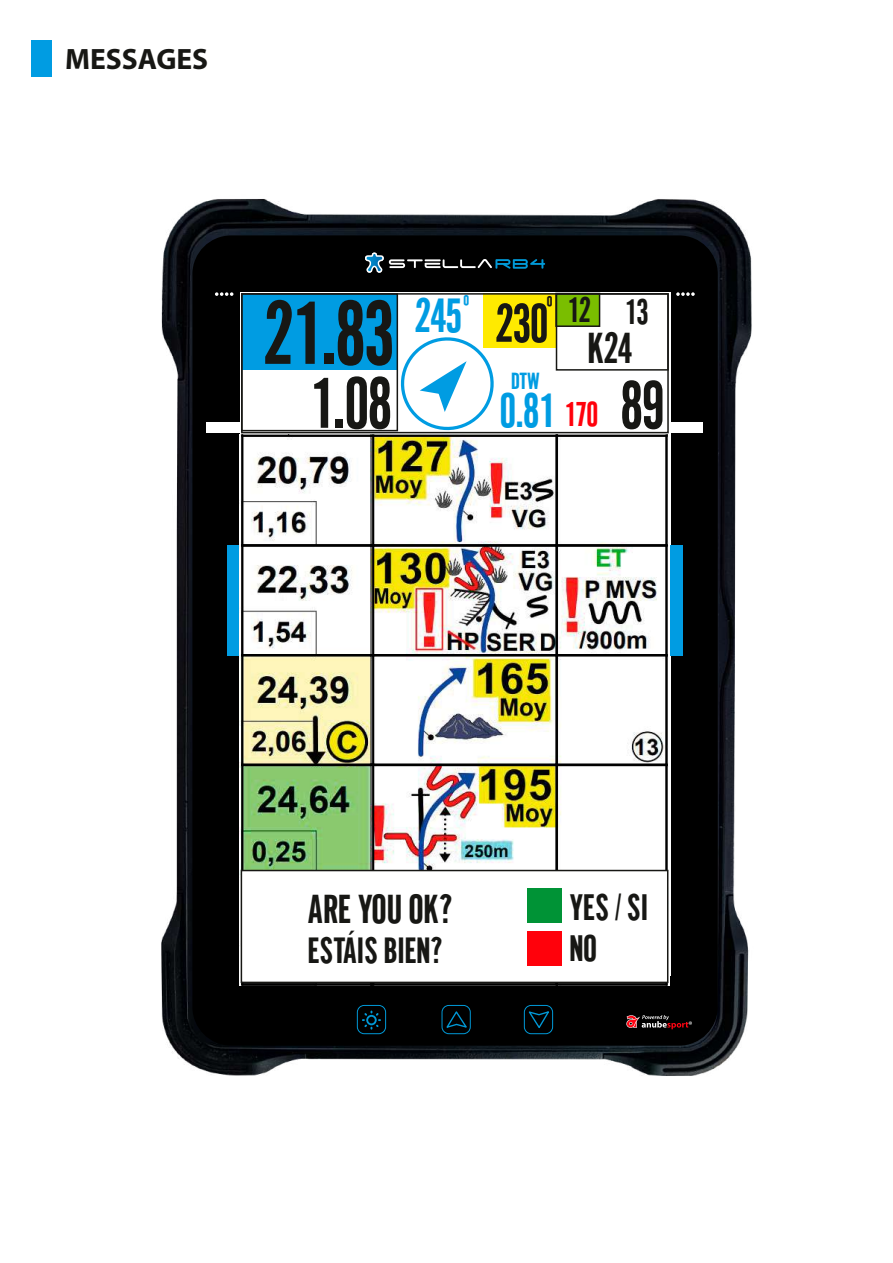
<style>
.page{position:relative;width:893px;height:1263px;background:#fff}
.page>*{position:absolute;margin:0;border:0;box-sizing:border-box;transform-origin:0 0}
.t1{font:86.25px "Gothic CG No 1";color:#171714}
.t2{font:69.3px "Gothic CG No 1";color:#171714}
.t3{font:46.5px "Gothic CG No 1";color:#009ce2}
.t4{font:42px "Gothic CG No 1";color:#171714}
.t5{font:39.15px "Gothic CG No 1";color:#171714}
.t6{font:35.7px "Gothic CG No 1";color:#171714}
.t7{font:35.4px "Gothic CG No 1";color:#171714}
.t8{font:33.3px "Gothic CG No 1";color:#ff010b}
.t9{font:700 29.55px "Myriad Pro";color:#171714}
.t10{font:22.95px "Gothic CG No 1";color:#009ce2}
.t11{font:22.95px "Gothic CG No 1";color:#171714}
.t12{font:22.65px "Gothic CG No 1";color:#009ce2}
.s1{font-size:64.35px;color:#171714}
</style>
<div class="page">
<div style="left:31px;top:40px;width:21px;height:37px;background:#009ce2"></div>
<img style="left:161px;top:199px;width:591px;height:877px">
<div style="left:192px;top:235px;width:526px;height:811px;background:#000;border-radius:39px"></div>
<div style="left:240px;top:292px;width:430px;height:684px;background:#fff"></div>
<svg style="left:365px;top:252px;width:180px;height:21px"></svg>
<div style="left:357px;top:1005px;width:29px;height:29px;border:1px solid #0099d7;border-radius:7px"></div>
<div style="left:442px;top:1005px;width:29px;height:29px;border:1px solid #0099d7;border-radius:7px"></div>
<div style="left:524px;top:1005px;width:29px;height:29px;border:1px solid #0099d7;border-radius:7px"></div>
<svg style="left:528px;top:1011px;width:21px;height:17px"></svg>
<svg style="left:446px;top:1011px;width:21px;height:17px"></svg>
<svg style="left:362px;top:1010px;width:19px;height:19px"></svg>
<svg style="left:215px;top:292px;width:18px;height:4px"></svg>
<svg style="left:676px;top:292px;width:19px;height:4px"></svg>
<svg style="left:626px;top:1015px;width:66px;height:14px"></svg>
<div style="left:228px;top:546px;width:12px;height:110px;background:#009ce2"></div>
<div style="left:670px;top:546px;width:12px;height:110px;background:#009ce2"></div>
<div style="left:207px;top:422px;width:33px;height:10px;background:#fff"></div>
<div style="left:670px;top:422px;width:33px;height:10px;background:#fff"></div>
<div style="left:484px;top:293px;width:72px;height:55px;background:#ffea00"></div>
<div style="left:555px;top:293px;width:45px;height:34px;background:#7abe00;border:2px solid #171714"></div>
<img style="left:240px;top:434px;width:430px;height:551px">
<hr style="left:241px;top:436px;width:2px;height:109px;background:#000">
<hr style="left:372px;top:436px;width:2px;height:109px;background:#000">
<hr style="left:242px;top:435px;width:131px;height:2px;background:#000">
<hr style="left:371px;top:435px;width:186px;height:2px;background:#000">
<hr style="left:556px;top:436px;width:2px;height:109px;background:#000">
<hr style="left:665px;top:436px;width:2px;height:109px;background:#000">
<hr style="left:557px;top:435px;width:109px;height:2px;background:#000">
<hr style="left:241px;top:545px;width:2px;height:110px;background:#000">
<hr style="left:372px;top:545px;width:2px;height:110px;background:#000">
<hr style="left:242px;top:544px;width:131px;height:2px;background:#000">
<hr style="left:371px;top:544px;width:186px;height:2px;background:#000">
<hr style="left:556px;top:545px;width:2px;height:110px;background:#000">
<hr style="left:665px;top:545px;width:2px;height:110px;background:#000">
<hr style="left:557px;top:544px;width:109px;height:2px;background:#000">
<hr style="left:241px;top:655px;width:2px;height:110px;background:#000">
<hr style="left:372px;top:655px;width:2px;height:110px;background:#000">
<hr style="left:242px;top:654px;width:131px;height:2px;background:#000">
<hr style="left:371px;top:654px;width:186px;height:2px;background:#000">
<hr style="left:556px;top:655px;width:2px;height:110px;background:#000">
<hr style="left:665px;top:655px;width:2px;height:110px;background:#000">
<hr style="left:557px;top:654px;width:109px;height:2px;background:#000">
<hr style="left:241px;top:765px;width:2px;height:109px;background:#000">
<hr style="left:372px;top:765px;width:2px;height:109px;background:#000">
<hr style="left:242px;top:764px;width:131px;height:2px;background:#000">
<hr style="left:371px;top:764px;width:186px;height:2px;background:#000">
<hr style="left:556px;top:765px;width:2px;height:109px;background:#000">
<hr style="left:665px;top:765px;width:2px;height:109px;background:#000">
<hr style="left:557px;top:764px;width:109px;height:2px;background:#000">
<hr style="left:241px;top:874px;width:2px;height:110px;background:#000">
<hr style="left:242px;top:983px;width:131px;height:2px;background:#000">
<hr style="left:371px;top:983px;width:186px;height:2px;background:#000">
<hr style="left:665px;top:874px;width:2px;height:110px;background:#000">
<hr style="left:557px;top:983px;width:109px;height:2px;background:#000">
<div style="left:242px;top:294px;width:154px;height:76px;background:#009ce2"></div>
<div style="left:556px;top:293px;width:113px;height:78px;border:2px solid #171714"></div>
<div style="left:241px;top:293px;width:428px;height:140px;border:2px solid #171714"></div>
<svg style="left:396px;top:332px;width:103px;height:103px"></svg>
<div style="left:241px;top:293px;width:157px;height:138px;border:2px solid #171714"></div>
<div style="left:241px;top:870px;width:427px;height:113px;background:#fff;border:2px solid #171714"></div>
<div style="left:527px;top:888px;width:35px;height:35px;background:#009336"></div>
<div style="left:527px;top:931px;width:35px;height:35px;background:#ff010b"></div>
<p class="t9" style="left:65px;top:39px;width:145px">MESSAGES</p>
<p class="t10" style="left:462px;top:290px;width:9px">º</p>
<p class="t11" style="left:546px;top:292px;width:9px">º</p>
<p class="t1" style="left:264px;top:282px;width:385px">21.83 <sup>230</sup> <sup>12</sup> <sup>13</sup></p>
<p class="t3" style="left:415px;top:287px;width:48px">245</p>
<p class="t4" style="left:588px;top:323px;width:46px">K24</p>
<p class="t2" style="left:311px;top:362px;width:82px">1.08</p>
<p class="t12" style="left:511px;top:367px;width:30px">DTW</p>
<p class="t8" style="left:565px;top:395px;width:100px">170 <span class="s1">89</span></p>
<p class="t3" style="left:500px;top:383px;width:56px">0.81</p>
<p class="t5" style="left:308px;top:885px;width:146px">ARE YOU OK?</p>
<p class="t6" style="left:569px;top:886px;width:80px">YES / SI</p>
<p class="t7" style="left:308px;top:929px;width:136px">ESTÁIS BIEN?</p>
<p class="t6" style="left:569px;top:927px;width:29px">NO</p>
</div>
